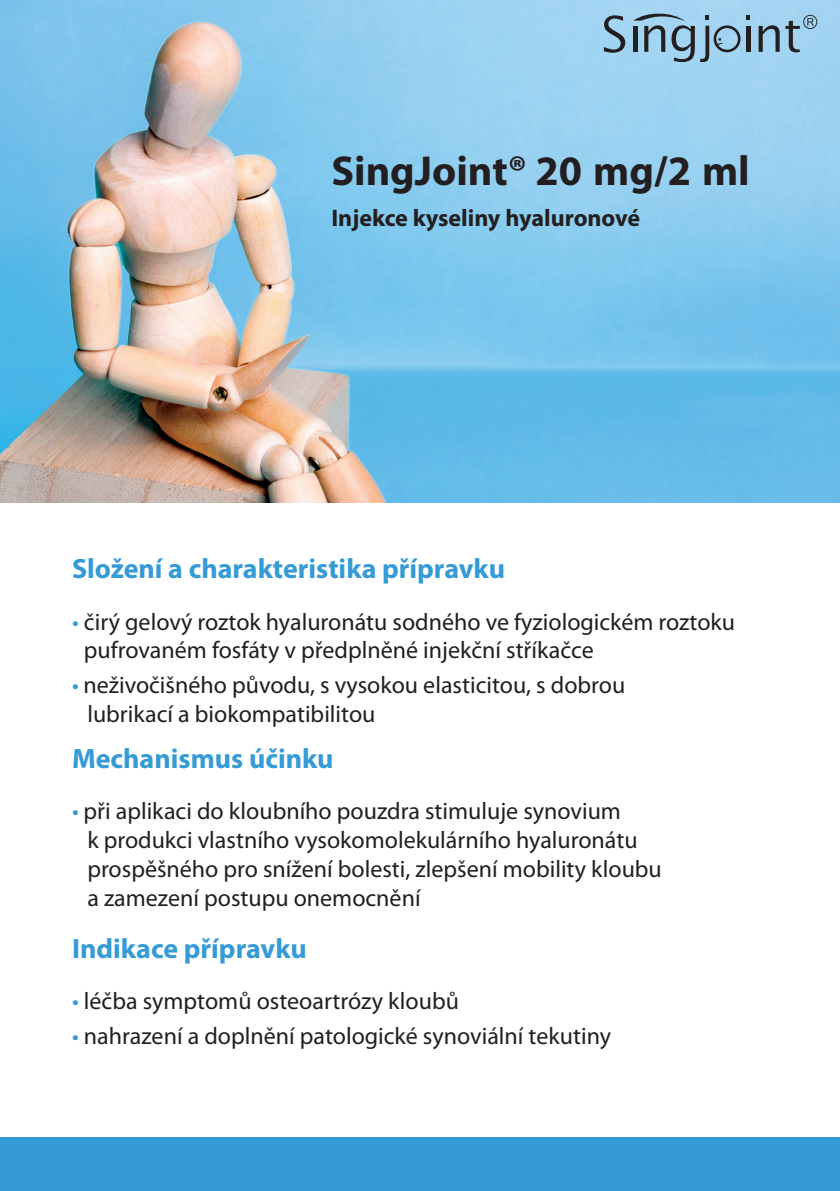
<style>
.page{position:relative;width:840px;height:1191px;background:#fff}
.page>*{position:absolute;margin:0;border:0;box-sizing:border-box;transform-origin:0 0}
.t1{font:700 42px "Myriad Pro";color:#231f20}
.nadpis{font:700 28px "Myriad Pro";color:#359bd6}
.text{font:24px/28.8px "Myriad Pro";color:#231f20}
.t2{font:700 24px "Myriad Pro";color:#231f20}
.s1{color:#359bd6}
</style>
<div class="page">
<img style="left:0;top:0;width:839px;height:503px">
<svg style="left:746px;top:16px;width:3px;height:4px"></svg>
<svg style="left:603px;top:15px;width:22px;height:38px"></svg>
<hr style="left:746px;top:26px;width:4px;height:26px;background:#231f20">
<svg style="left:758px;top:25px;width:21px;height:27px"></svg>
<svg style="left:785px;top:15px;width:31px;height:37px"></svg>
<svg style="left:633px;top:14px;width:107px;height:48px;background:#83a8be"></svg>
<div style="left:0;top:1137px;width:839px;height:54px;background:#359bd6"></div>
<p class="t1" style="left:331px;top:147px;width:419px">SingJoint® 20 mg/2 ml</p>
<p class="t2" style="left:331px;top:204px;width:310px">Injekce kyseliny hyaluronové</p>
<p class="nadpis" style="left:72px;top:553px;width:434px">Složení a charakteristika přípravku</p>
<p class="text" style="left:84px;top:607px;width:652px;text-indent:-12px"><span class="s1">•</span> čirý gelový roztok hyaluronátu sodného ve fyziologickém roztoku pufrovaném fosfáty v předplněné injekční stříkačce</p>
<p class="text" style="left:87px;top:670px;width:539px;text-indent:-15px"><span class="s1">•</span> neživočišného původu, s vysokou elasticitou, s dobrou lubrikací a biokompatibilitou</p>
<p class="nadpis" style="left:72px;top:742px;width:263px">Mechanismus účinku</p>
<p class="text" style="left:87px;top:796px;width:575px;text-indent:-15px"><span class="s1">•</span> při aplikaci do kloubního pouzdra stimuluje synovium<br>k produkci vlastního vysokomolekulárního hyaluronátu prospěšného pro snížení bolesti, zlepšení mobility kloubu a zamezení postupu onemocnění</p>
<p class="nadpis" style="left:72px;top:932px;width:236px">Indikace přípravku</p>
<p class="text" style="left:72px;top:986px;width:388px"><span class="s1">•</span> léčba symptomů osteoartrózy kloubů</p>
<p class="text" style="left:72px;top:1021px;width:540px"><span class="s1">•</span> nahrazení a doplnění patologické synoviální tekutiny</p>
</div>
